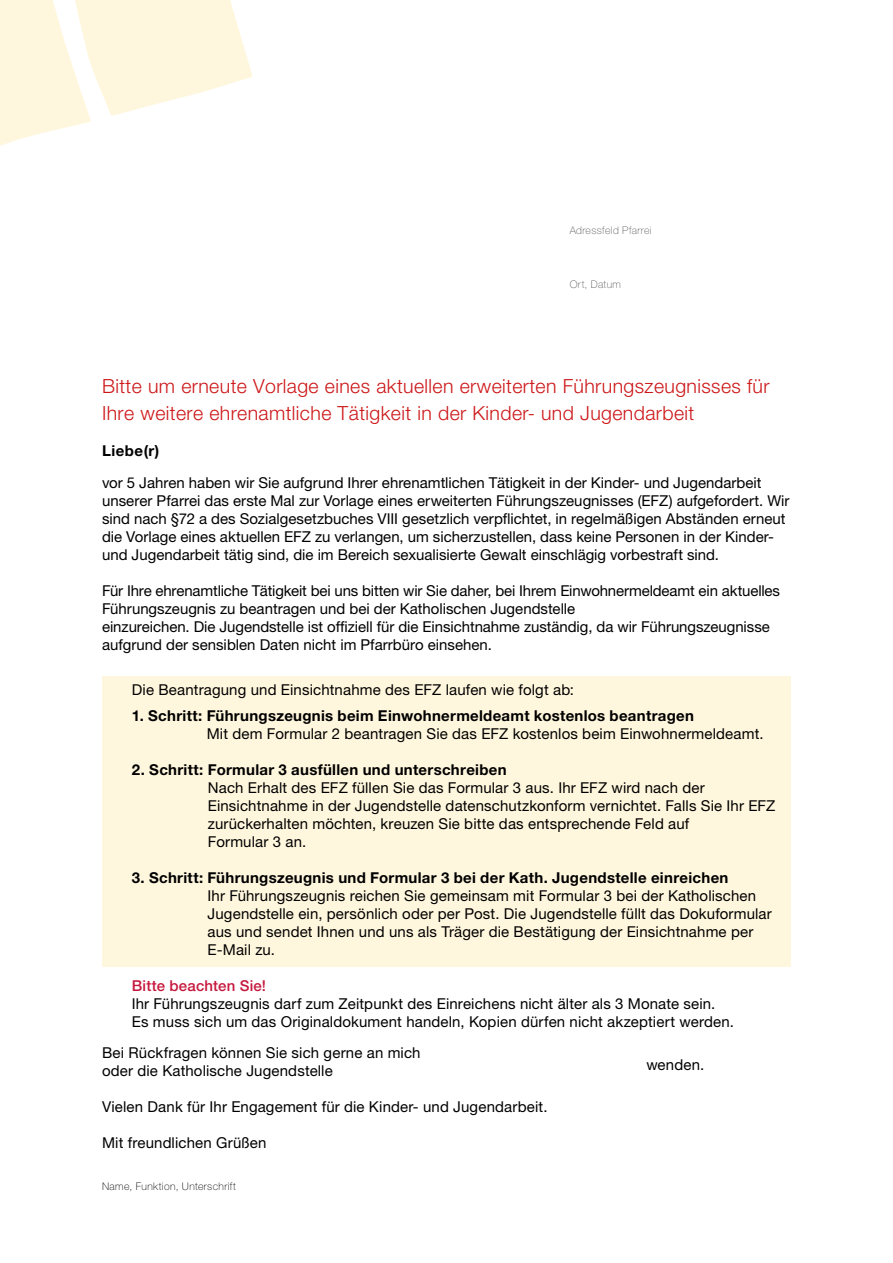
<style>
.page{position:relative;width:893px;height:1263px;background:#fff}
.page>*{position:absolute;margin:0;border:0;box-sizing:border-box;transform-origin:0 0}
.t1{font:300 19.5px/27px "Helvetica Neue LT";letter-spacing:.02em;color:#cd1719}
.t2{font:15px/18px "Helvetica Neue LT";letter-spacing:.005em;color:#000}
.t3{font:700 15px/18px "Helvetica Neue LT";letter-spacing:.02em;color:#000}
.t4{font:100 10.5px "Helvetica Neue LT";letter-spacing:.04em;color:#000}
.t5{font:100 10.5px "Helvetica Neue LT";letter-spacing:.035em;color:#575756}
.s1{font-weight:700}
.s2{font-weight:400}
.s3{font-weight:500;color:#c6183d}
</style>
<div class="page">
<div style="left:102px;top:676px;width:689px;height:290px;background:#fff7dd"></div>
<svg style="left:0;top:0;width:253px;height:146px"></svg>
<p class="t5" style="left:570px;top:224px;width:84px">Adressfeld Pfarrei</p>
<p class="t5" style="left:570px;top:278px;width:53px">Ort, Datum</p>
<p class="t1" style="left:102px;top:372px;width:669px">Bitte um erneute Vorlage eines aktuellen erweiterten Führungszeugnisses für<br>Ihre weitere ehrenamtliche Tätigkeit in der Kinder- und Jugendarbeit</p>
<p class="t2" style="left:102px;top:434px;width:661px;line-height:32.7px"><span class="s1">Liebe(r)<br></span>vor 5 Jahren haben wir Sie aufgrund Ihrer ehrenamtlichen Tätigkeit in der Kinder- und Jugendarbeit</p>
<p class="t2" style="left:102px;top:492px;width:689px">unserer Pfarrei das erste Mal zur Vorlage eines erweiterten Führungszeugnisses (EFZ) aufgefordert. Wir sind nach §72 a des Sozialgesetzbuches VIII gesetzlich verpflichtet, in regelmäßigen Abständen erneut die Vorlage eines aktuellen EFZ zu verlangen, um sicherzustellen, dass keine Personen in der Kinder&shy;und Jugendarbeit tätig sind, die im Bereich sexualisierte Gewalt einschlägig vorbestraft sind.</p>
<p class="t2" style="left:102px;top:582px;width:679px">Für Ihre ehrenamtliche Tätigkeit bei uns bitten wir Sie daher, bei Ihrem Einwohnermeldeamt ein aktuelles Führungszeugnis zu beantragen und bei der Katholischen Jugendstelle<br>einzureichen. Die Jugendstelle ist offiziell für die Einsichtnahme zuständig, da wir Führungszeugnisse aufgrund der sensiblen Daten nicht im Pfarrbüro einsehen.</p>
<p class="t2" style="left:132px;top:680px;width:444px">Die Beantragung und Einsichtnahme des EFZ laufen wie folgt ab:</p>
<p class="t3" style="left:207px;top:707px;width:558px;text-indent:-75px">1. Schritt: Führungszeugnis beim Einwohnermeldeamt kostenlos beantragen<br><span class="s2">Mit dem Formular 2 beantragen Sie das EFZ kostenlos beim Einwohnermeldeamt.</span></p>
<p class="t2" style="left:208px;top:761px;width:569px;text-indent:-76px"><span class="s1">2. Schritt: Formular 3 ausfüllen und unterschreiben<br></span>Nach Erhalt des EFZ füllen Sie das Formular 3 aus. Ihr EFZ wird nach der Einsichtnahme in der Jugendstelle datenschutzkonform vernichtet. Falls Sie Ihr EFZ zurückerhalten möchten, kreuzen Sie bitte das entsprechende Feld auf<br>Formular 3 an.</p>
<p class="t2" style="left:208px;top:869px;width:566px;text-indent:-76px"><span class="s1">3. Schritt: Führungszeugnis und Formular 3 bei der Kath. Jugendstelle einreichen<br></span>Ihr Führungszeugnis reichen Sie gemeinsam mit Formular 3 bei der Katholischen Jugendstelle ein, persönlich oder per Post. Die Jugendstelle füllt das Dokuformular aus und sendet Ihnen und uns als Träger die Bestätigung der Einsichtnahme per E-Mail zu.</p>
<p class="t2" style="left:132px;top:977px;width:604px"><span class="s3">Bitte beachten Sie!<br></span>Ihr Führungszeugnis darf zum Zeitpunkt des Einreichens nicht älter als 3 Monate sein.<br>Es muss sich um das Originaldokument handeln, Kopien dürfen nicht akzeptiert werden.</p>
<p class="t2" style="left:102px;top:1043px;width:320px">Bei Rückfragen können Sie sich gerne an mich oder die Katholische Jugendstelle</p>
<p class="t2" style="left:646px;top:1055px;width:59px">wenden.</p>
<p class="t2" style="left:102px;top:1097px;width:447px">Vielen Dank für Ihr Engagement für die Kinder- und Jugendarbeit.</p>
<p class="t2" style="left:102px;top:1133px;width:166px">Mit freundlichen Grüßen</p>
<p class="t4" style="left:102px;top:1180px;width:135px">Name, Funktion, Unterschrift</p>
</div>
